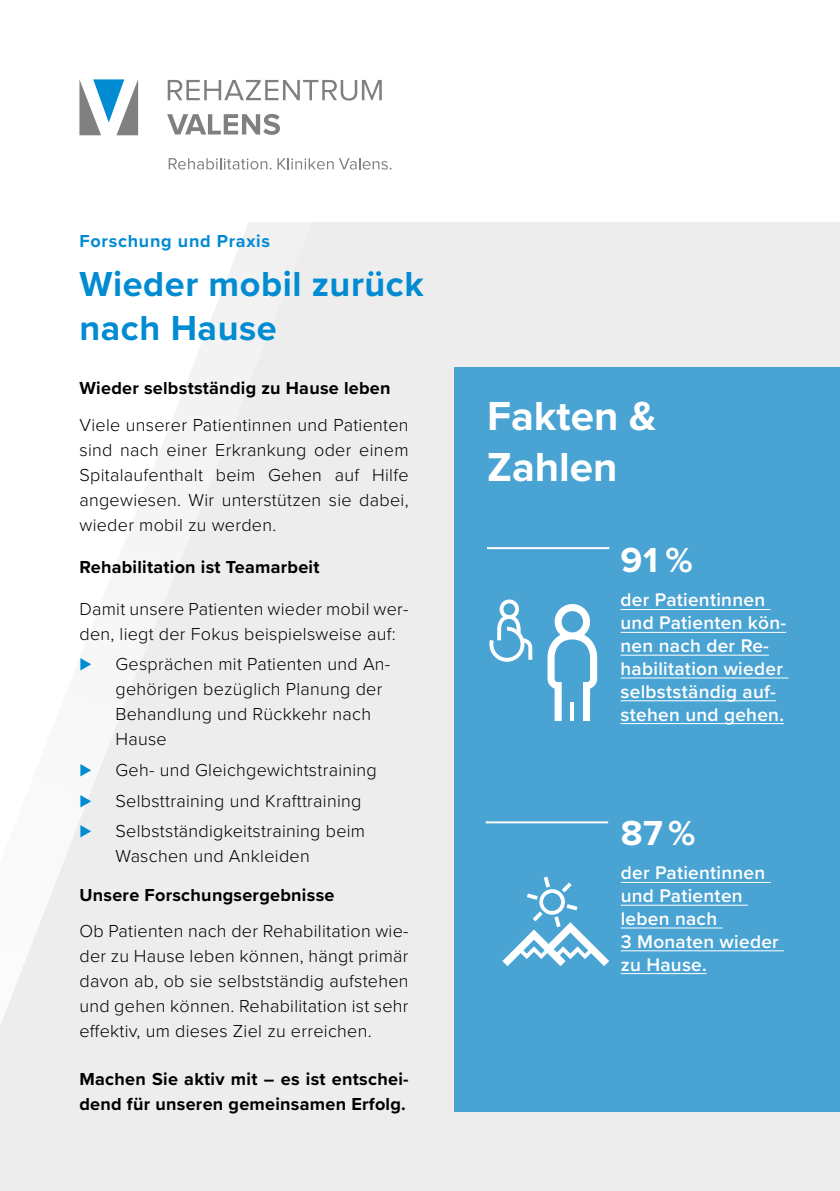
<style>
.page{position:relative;width:840px;height:1191px;background:#fff}
.page>*{position:absolute;margin:0;border:0;box-sizing:border-box;transform-origin:0 0}
.lauftext{font:700 42px/50.4px "Proxima Nova";color:#fff}
.t1{font:700 36px/44px "Proxima Nova";letter-spacing:.015em;color:#008bd2}
._02_03_Legende_Semib{font:700 36px "Proxima Nova";color:#fff}
._02_03_Legende_Semib-2{font:600 19px/22.8px "Proxima Nova";letter-spacing:.015em;color:#fff}
.t2{font:300 18px/25px "Proxima Nova";letter-spacing:.015em;color:#000}
.t3{font:700 18px/25px "Proxima Nova";letter-spacing:.015em;color:#000}
._04_01_Rubrik_Light{font:700 18px "Proxima Nova";letter-spacing:.04em;color:#008bd2}
.s1{font-size:20px;color:#008bd2}
</style>
<div class="page">
<div style="left:0;top:223px;width:839px;height:968px;background:#ededed"></div>
<svg style="left:0;top:80px;width:420px;height:944px"></svg>
<svg style="left:0;top:80px;width:334px;height:783px;fill:#f8f8f8"></svg>
<div style="left:454px;top:367px;width:385px;height:744px;background:#49a3d3"></div>
<hr style="left:620px;top:609px;width:150px;height:1px;background:#fff">
<hr style="left:620px;top:632px;width:165px;height:1px;background:#fff">
<hr style="left:620px;top:655px;width:148px;height:1px;background:#fff">
<hr style="left:620px;top:677px;width:168px;height:1px;background:#fff">
<hr style="left:620px;top:700px;width:155px;height:1px;background:#fff">
<hr style="left:620px;top:723px;width:163px;height:1px;background:#fff">
<hr style="left:620px;top:882px;width:150px;height:1px;background:#fff">
<hr style="left:620px;top:905px;width:127px;height:1px;background:#fff">
<hr style="left:620px;top:927px;width:102px;height:1px;background:#fff">
<hr style="left:620px;top:950px;width:163px;height:1px;background:#fff">
<hr style="left:620px;top:973px;width:86px;height:1px;background:#fff">
<svg style="left:168px;top:80px;width:213px;height:21px"></svg>
<svg style="left:167px;top:114px;width:113px;height:21px"></svg>
<svg style="left:169px;top:158px;width:102px;height:12px"></svg>
<svg style="left:277px;top:158px;width:114px;height:12px"></svg>
<svg style="left:79px;top:79px;width:59px;height:56px"></svg>
<hr style="left:485px;top:821px;width:122px;height:2px;background:#fff">
<hr style="left:486px;top:547px;width:123px;height:2px;background:#fff">
<svg style="left:489px;top:599px;width:43px;height:63px"></svg>
<svg style="left:547px;top:604px;width:50px;height:117px"></svg>
<svg style="left:502px;top:876px;width:107px;height:90px"></svg>
<p class="_04_01_Rubrik_Light" style="left:79px;top:228px;width:192px">Forschung und Praxis</p>
<p class="t1" style="left:79px;top:261px;width:345px">Wieder mobil zurück nach Hause</p>
<p class="t3" style="left:79px;top:375px;width:312px">Wieder selbstständig zu Hause leben</p>
<p class="t2" style="left:79px;top:411px;width:330px;text-align:justify">Viele unserer Patientinnen und Patienten sind nach einer Erkrankung oder einem Spitalaufenthalt beim Gehen auf Hilfe angewiesen. Wir unterstützen sie dabei, wieder mobil zu werden.</p>
<p class="t3" style="left:79px;top:554px;width:241px">Rehabilitation ist Teamarbeit</p>
<p class="t2" style="left:79px;top:595px;width:330px">Damit unsere Patienten wieder mobil wer&shy;den, liegt der Fokus beispielsweise auf:</p>
<p class="t2" style="left:115px;top:651px;width:276px;text-indent:-36px"><span class="s1">⊲</span> Gesprächen mit Patienten und An&shy;gehörigen bezüglich Planung der<br>Behandlung und Rückkehr nach<br>Hause</p>
<p class="t2" style="left:79px;top:756px;width:299px"><span class="s1">⊲</span> Geh- und Gleichgewichtstraining</p>
<p class="t2" style="left:79px;top:787px;width:283px"><span class="s1">⊲</span> Selbsttraining und Krafttraining</p>
<p class="t2" style="left:115px;top:818px;width:251px;text-indent:-36px"><span class="s1">⊲</span> Selbstständigkeitstraining beim<br>Waschen und Ankleiden</p>
<p class="t3" style="left:79px;top:882px;width:256px">Unsere Forschungsergebnisse</p>
<p class="t2" style="left:79px;top:918px;width:330px;text-align:justify">Ob Patienten nach der Rehabilitation wie&shy;der zu Hause leben können, hängt primär davon ab, ob sie selbstständig aufstehen und gehen können. Rehabilitation ist sehr effektiv, um dieses Ziel zu erreichen.</p>
<p class="t3" style="left:79px;top:1066px;width:330px">Machen Sie aktiv mit – es ist entschei&shy;dend für unseren gemeinsamen Erfolg.</p>
<p class="lauftext" style="left:487px;top:390px;width:171px">Fakten &amp;<br>Zahlen</p>
<p class="_02_03_Legende_Semib" style="left:620px;top:533px;width:74px">91%</p>
<p class="_02_03_Legende_Semib-2" style="left:620px;top:588px;width:167px">der Patientinnen und Patienten kön&shy;nen nach der Re&shy;habilitation wieder selbstständig auf&shy;stehen und gehen.</p>
<p class="_02_03_Legende_Semib" style="left:620px;top:806px;width:76px">87%</p>
<p class="_02_03_Legende_Semib-2" style="left:620px;top:861px;width:159px">der Patientinnen und Patienten leben nach<br>3 Monaten wieder zu Hause.</p>
</div>
